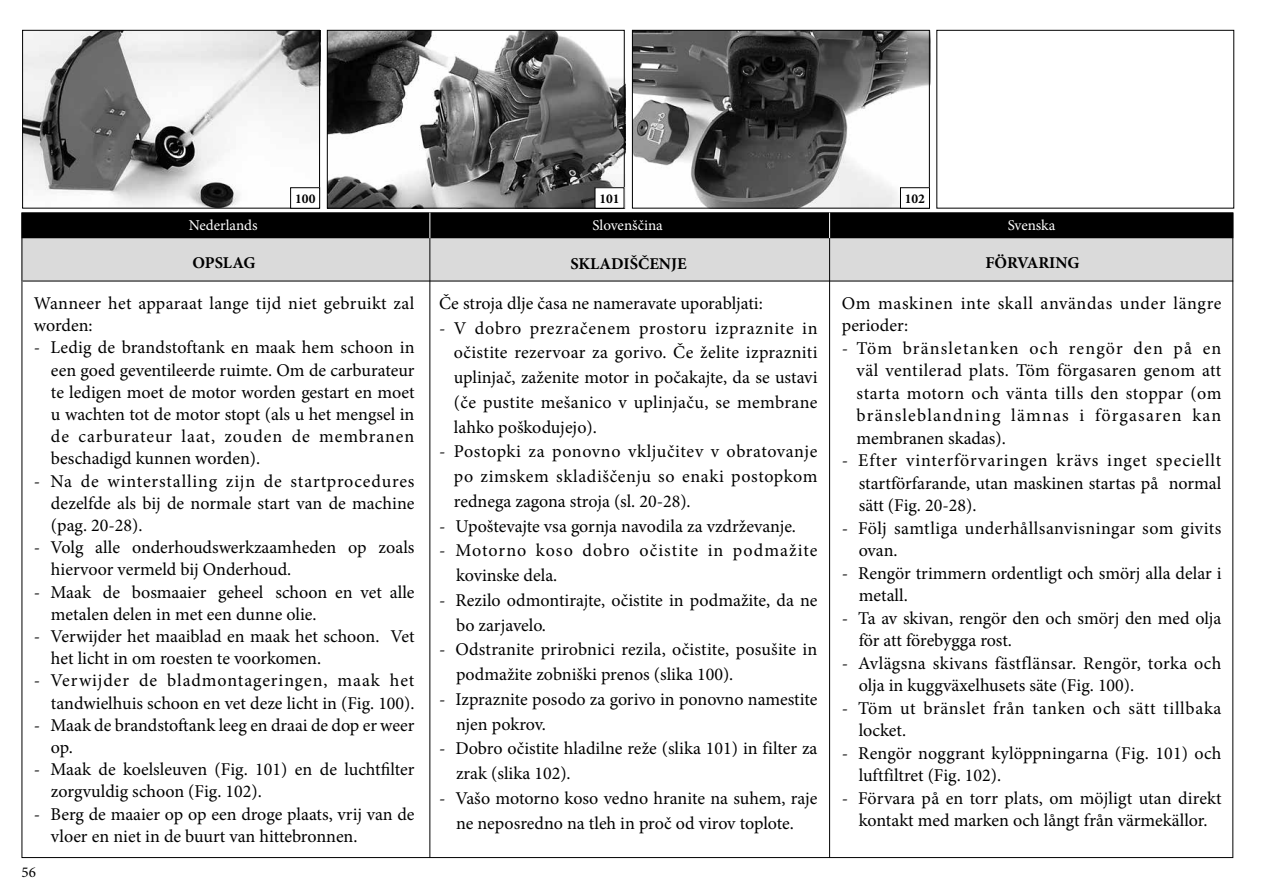
<style>
.page{position:relative;width:1263px;height:893px;background:#fff}
.page>*{position:absolute;margin:0;border:0;box-sizing:border-box;transform-origin:0 0}
.t1{font:18px/22.2px "Minion Pro";color:#000}
.t2{font:18px/22.5px "Minion Pro";letter-spacing:.035em;color:#000}
.t3{font:18px/24.8px "Minion Pro";letter-spacing:.05em;color:#000}
.t4{font:18px/22.5px "Minion Pro";letter-spacing:.025em;color:#000}
.t5{font:700 16.5px "Minion Pro";color:#000}
.t6{font:15px "Minion Pro";letter-spacing:-.005em;color:#fff}
.t7{font:15px "Minion Pro";color:#000}
.t8{font:700 13.5px "Minion Pro";color:#000}
</style>
<div class="page">
<div style="left:22px;top:238px;width:1211px;height:43px;background:#dadada"></div>
<div style="left:22px;top:213px;width:1211px;height:25px;background:#000"></div>
<hr style="left:23px;top:281px;width:1210px;height:1px;background:#000">
<svg style="left:829px;top:213px;width:1px;height:25px"></svg>
<hr style="left:829px;top:238px;width:1px;height:620px;background:#000">
<hr style="left:429px;top:238px;width:1px;height:620px;background:#000">
<svg style="left:429px;top:213px;width:1px;height:25px"></svg>
<img style="left:634px;top:32px;width:294px;height:175px">
<img style="left:329px;top:32px;width:294px;height:175px">
<img style="left:24px;top:32px;width:294px;height:175px">
<div style="left:22px;top:30px;width:298px;height:179px;border:1px solid #000"></div>
<div style="left:291px;top:188px;width:29px;height:20px;background:#fff"></div>
<div style="left:290px;top:187px;width:30px;height:22px;border:1px solid #000"></div>
<div style="left:327px;top:30px;width:298px;height:179px;border:1px solid #000"></div>
<div style="left:595px;top:188px;width:29px;height:20px;background:#fff"></div>
<div style="left:595px;top:187px;width:29px;height:22px;border:1px solid #000"></div>
<div style="left:632px;top:30px;width:298px;height:179px;border:1px solid #000"></div>
<div style="left:900px;top:188px;width:29px;height:20px;background:#fff"></div>
<div style="left:900px;top:187px;width:30px;height:22px;border:1px solid #000"></div>
<div style="left:936px;top:30px;width:298px;height:179px;border:1px solid #000"></div>
<p class="t8" style="left:295px;top:189px;width:22px">100</p>
<p class="t8" style="left:599px;top:189px;width:22px">101</p>
<p class="t8" style="left:905px;top:189px;width:22px">102</p>
<p class="t6" style="left:189px;top:216px;width:70px">Nederlands</p>
<p class="t6" style="left:593px;top:216px;width:72px">Slovenščina</p>
<p class="t6" style="left:1008px;top:216px;width:49px">Svenska</p>
<p class="t5" style="left:193px;top:251px;width:65px">OPSLAG</p>
<p class="t5" style="left:570px;top:252px;width:118px">SKLADIŠČENJE</p>
<p class="t5" style="left:985px;top:251px;width:96px">FÖRVARING</p>
<p class="t1" style="left:34px;top:292px;width:382px">Wanneer het apparaat lange tijd niet gebruikt zal worden:</p>
<p class="t1" style="left:51px;top:337px;width:365px;text-align:justify;text-indent:-17px">- Ledig de brandstoftank en maak hem schoon in een goed geventileerde ruimte. Om de carburateur te ledigen moet de motor worden gestart en moet u wachten tot de motor stopt (als u het mengsel in de carburateur laat, zouden de membranen beschadigd kunnen worden).</p>
<p class="t1" style="left:51px;top:470px;width:365px;text-align:justify;text-indent:-17px">- Na de winterstalling zijn de startprocedures dezelfde als bij de normale start van de machine (pag. 20-28).</p>
<p class="t1" style="left:51px;top:536px;width:365px;text-indent:-17px">- Volg alle onderhoudswerkzaamheden op zoals hiervoor vermeld bij Onderhoud.</p>
<p class="t1" style="left:51px;top:581px;width:365px;text-indent:-17px">- Maak de bosmaaier geheel schoon en vet alle metalen delen in met een dunne olie.</p>
<p class="t1" style="left:51px;top:625px;width:365px;text-indent:-17px">- Verwijder het maaiblad en maak het schoon. Vet het licht in om roesten te voorkomen.</p>
<p class="t1" style="left:34px;top:670px;width:382px;text-align:right">- Verwijder de bladmontageringen, maak het tandwielhuis schoon en vet deze licht in (Fig. 100).</p>
<p class="t1" style="left:51px;top:714px;width:365px;text-indent:-17px">- Maak de brandstoftank leeg en draai de dop er weer op.</p>
<p class="t1" style="left:51px;top:758px;width:365px;text-indent:-17px">- Maak de koelsleuven (Fig. 101) en de luchtfilter zorgvuldig schoon (Fig. 102).</p>
<p class="t1" style="left:51px;top:803px;width:365px;text-indent:-17px">- Berg de maaier op op een droge plaats, vrij van de vloer en niet in de buurt van hittebronnen.</p>
<p class="t1" style="left:439px;top:292px;width:325px">Če stroja dlje časa ne nameravate uporabljati:</p>
<p class="t1" style="left:454px;top:316px;width:365px;line-height:24.8px;text-align:justify;text-indent:-15px">- V dobro prezračenem prostoru izpraznite in očistite rezervoar za gorivo. Če želite izprazniti uplinjač, zaženite motor in počakajte, da se ustavi (če pustite mešanico v uplinjaču, se membrane lahko poškodujejo).</p>
<p class="t1" style="left:454px;top:439px;width:365px;line-height:24.8px;text-align:justify;text-indent:-15px">- Postopki za ponovno vključitev v obratovanje po zimskem skladiščenju so enaki postopkom rednega zagona stroja (sl. 20-28).</p>
<p class="t1" style="left:439px;top:515px;width:358px">- Upoštevajte vsa gornja navodila za vzdrževanje.</p>
<p class="t3" style="left:456px;top:538px;width:363px;text-indent:-17px">- Motorno koso dobro očistite in podmažite kovinske dela.</p>
<p class="t1" style="left:456px;top:588px;width:363px;line-height:24.8px;text-indent:-17px">- Rezilo odmontirajte, očistite in podmažite, da ne bo zarjavelo.</p>
<p class="t1" style="left:456px;top:637px;width:363px;line-height:24.8px;text-indent:-17px">- Odstranite prirobnici rezila, očistite, posušite in podmažite zobniški prenos (slika 100).</p>
<p class="t1" style="left:456px;top:687px;width:363px;line-height:24.8px;text-indent:-17px">- Izpraznite posodo za gorivo in ponovno namestite njen pokrov.</p>
<p class="t1" style="left:456px;top:736px;width:363px;line-height:24.8px;text-indent:-17px">- Dobro očistite hladilne reže (slika 101) in filter za zrak (slika 102).</p>
<p class="t1" style="left:439px;top:786px;width:380px;line-height:24.8px;text-align:center">- Vašo motorno koso vedno hranite na suhem, raje ne neposredno na tleh in proč od virov toplote.</p>
<p class="t2" style="left:842px;top:292px;width:381px">Om maskinen inte skall användas under längre perioder:</p>
<p class="t1" style="left:857px;top:337px;width:366px;text-align:justify;text-indent:-15px">- Töm bränsletanken och rengör den på en väl ventilerad plats. Töm förgasaren genom att starta motorn och vänta tills den stoppar (om bränsleblandning lämnas i förgasaren kan membranen skadas).</p>
<p class="t1" style="left:859px;top:449px;width:364px;text-align:justify;text-indent:-17px">- Efter vinterförvaringen krävs inget speciellt startförfarande, utan maskinen startas på normal sätt (Fig. 20-28).</p>
<p class="t4" style="left:859px;top:517px;width:364px;text-indent:-17px">- Följ samtliga underhållsanvisningar som givits ovan.</p>
<p class="t1" style="left:859px;top:562px;width:364px;text-indent:-17px">- Rengör trimmern ordentligt och smörj alla delar i metall.</p>
<p class="t1" style="left:859px;top:607px;width:364px;text-indent:-17px">- Ta av skivan, rengör den och smörj den med olja för att förebygga rost.</p>
<p class="t1" style="left:859px;top:652px;width:364px;text-indent:-17px">- Avlägsna skivans fästflänsar. Rengör, torka och olja in kuggväxelhusets säte (Fig. 100).</p>
<p class="t2" style="left:859px;top:697px;width:364px;text-indent:-17px">- Töm ut bränslet från tanken och sätt tillbaka locket.</p>
<p class="t1" style="left:859px;top:742px;width:364px;text-indent:-17px">- Rengör noggrant kylöppningarna (Fig. 101) och luftfiltret (Fig. 102).</p>
<p class="t1" style="left:842px;top:787px;width:381px;text-align:center">- Förvara på en torr plats, om möjligt utan direkt kontakt med marken och långt från värmekällor.</p>
<p class="t7" style="left:22px;top:862px;width:16px">56</p>
</div>
